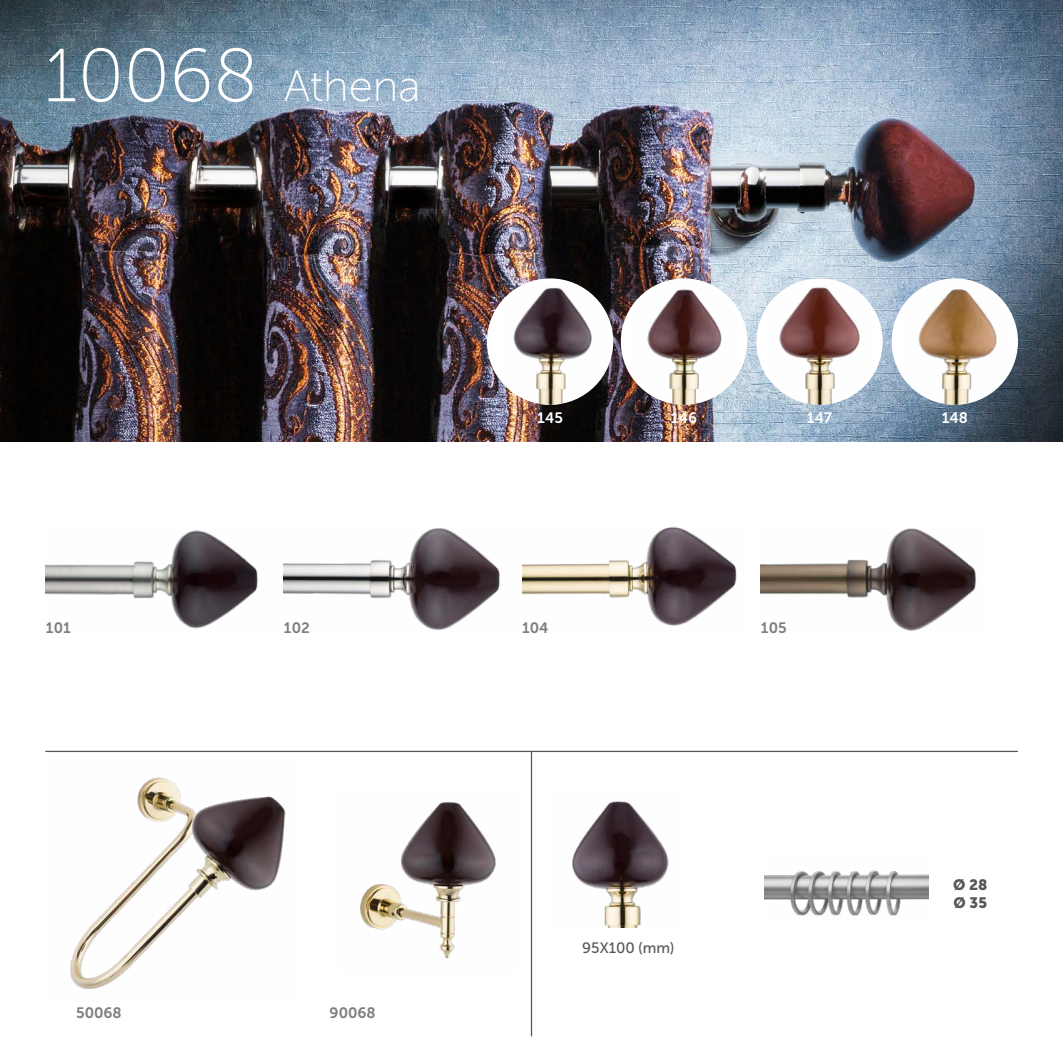
<style>
.page{position:relative;width:1063px;height:1063px;background:#fff}
.page>*{position:absolute;margin:0;border:0;box-sizing:border-box;transform-origin:0 0}
.t1{font:43.75px "Museo Sans Cyrl 100";color:#fff}
.t2{font:15px "Museo Sans Cyrl 700";color:#7e7e7d}
.t3{font:15px "Museo Sans Cyrl 700";color:#fff}
.t4{font:15px "Museo Sans Cyrl 500";color:#575756}
.t5{font:15px/18px "Museo Sans Cyrl 900";color:#575756}
.s1{font-size:75px}
</style>
<div class="page">
<img style="left:0;top:0;width:1063px;height:441px">
<img style="left:360px;top:802px;width:136px;height:157px">
<img style="left:70px;top:777px;width:216px;height:212px">
<hr style="left:45px;top:751px;width:973px;height:1px;background:#575756">
<hr style="left:531px;top:751px;width:1px;height:285px;background:#575756">
<img style="left:522px;top:527px;width:215px;height:99px">
<img style="left:284px;top:528px;width:216px;height:102px">
<img style="left:761px;top:528px;width:215px;height:103px">
<img style="left:572px;top:801px;width:97px;height:127px">
<img style="left:45px;top:530px;width:213px;height:99px">
<div style="left:621px;top:278px;width:126px;height:127px;background:#fff;border-radius:50%"></div>
<img style="left:633px;top:278px;width:106px;height:127px">
<div style="left:756px;top:278px;width:127px;height:127px;background:#fff;border-radius:50%"></div>
<img style="left:769px;top:278px;width:106px;height:127px">
<div style="left:487px;top:278px;width:126px;height:127px;background:#fff;border-radius:50%"></div>
<img style="left:501px;top:282px;width:107px;height:123px">
<div style="left:892px;top:278px;width:126px;height:127px;background:#fff;border-radius:50%"></div>
<img style="left:903px;top:278px;width:106px;height:127px">
<img style="left:764px;top:870px;width:164px;height:46px">
<h1 class="t1" style="left:44px;top:63px;width:378px"><span class="s1">10068</span> Athena</h1>
<p class="t3" style="left:537px;top:410px;width:27px">145</p>
<p class="t3" style="left:671px;top:410px;width:28px">146</p>
<p class="t3" style="left:807px;top:410px;width:27px">147</p>
<p class="t3" style="left:942px;top:410px;width:28px">148</p>
<p class="t2" style="left:46px;top:620px;width:26px">101</p>
<p class="t2" style="left:284px;top:620px;width:27px">102</p>
<p class="t2" style="left:522px;top:620px;width:28px">104</p>
<p class="t2" style="left:761px;top:620px;width:27px">105</p>
<p class="t2" style="left:76px;top:1004px;width:47px">50068</p>
<p class="t2" style="left:330px;top:1004px;width:48px">90068</p>
<p class="t4" style="left:582px;top:940px;width:94px">95X100 (mm)</p>
<p class="t5" style="left:953px;top:876px;width:36px">Ø 28<br>Ø 35</p>
</div>
